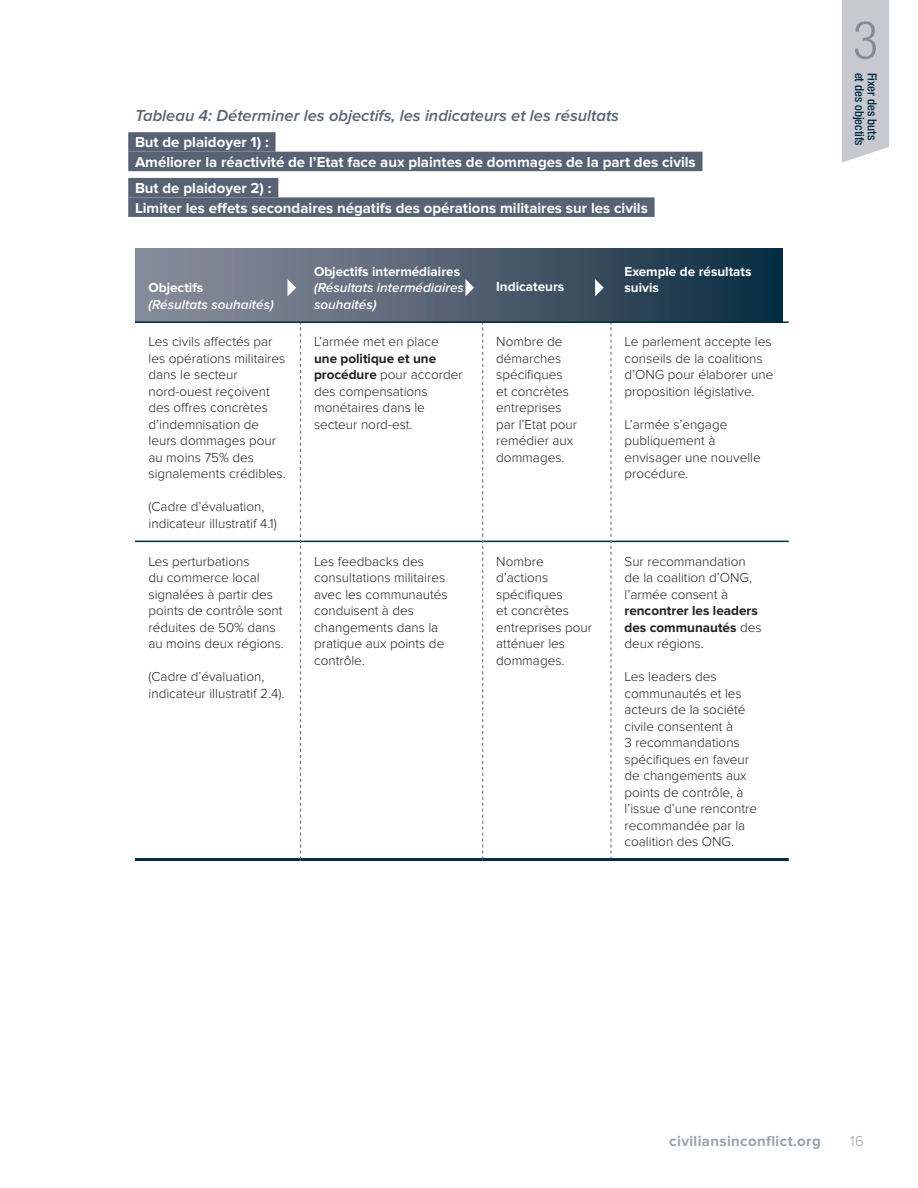
<style>
.page{position:relative;width:918px;height:1188px;background:#fff}
.page>*{position:absolute;margin:0;border:0;box-sizing:border-box;transform-origin:0 0}
.t1{font:300 condensed 52.5px "Helvetica Neue LT Com";color:#838a98}
.t2{font:italic 600 16.5px "Proxima Nova";color:#576374}
.H4_Lesson{font:700 15px "Proxima Nova";color:#fff}
.t3{font:700 15px "Proxima Nova";letter-spacing:.025em;color:#9ba1ac}
.t4{font:300 15px "Proxima Nova";color:#9ba1ac}
.ChartText{font:300 13.5px/16.5px "Proxima Nova";color:#231f20}
.Chart_H1{font:700 13.5px/16.5px "Proxima Nova";color:#fff}
.Chart_H1-2{font:italic 600 13.5px/16.5px "Proxima Nova";color:#fff}
.t5{font:500 condensed 12.45px "Helvetica Neue LT Com";color:#002c41}
.s1{font-weight:700}
</style>
<div class="page">
<div style="left:136px;top:248px;width:646px;height:74px;background:linear-gradient(to right,#90919e,#0e2e42)"></div>
<div style="left:128px;top:132px;width:148px;height:20px;background:#576374"></div>
<div style="left:128px;top:152px;width:575px;height:19px;background:#576374"></div>
<div style="left:128px;top:178px;width:150px;height:19px;background:#576374"></div>
<div style="left:128px;top:197px;width:527px;height:20px;background:#576374"></div>
<hr style="left:135px;top:321px;width:166px;height:2px;background:#002c41">
<hr style="left:301px;top:321px;width:182px;height:2px;background:#002c41">
<hr style="left:483px;top:321px;width:128px;height:2px;background:#002c41">
<hr style="left:611px;top:321px;width:178px;height:2px;background:#002c41">
<hr style="left:135px;top:541px;width:165px;height:1px;background:#002c41">
<hr style="left:301px;top:541px;width:181px;height:1px;background:#002c41">
<hr style="left:483px;top:541px;width:128px;height:1px;background:#002c41">
<hr style="left:611px;top:541px;width:178px;height:1px;background:#002c41">
<svg style="left:300px;top:323px;width:1px;height:535px"></svg>
<svg style="left:482px;top:323px;width:1px;height:535px"></svg>
<svg style="left:611px;top:323px;width:1px;height:535px"></svg>
<hr style="left:135px;top:858px;width:166px;height:3px;background:#002c41">
<hr style="left:301px;top:858px;width:182px;height:3px;background:#002c41">
<hr style="left:483px;top:858px;width:128px;height:3px;background:#002c41">
<hr style="left:611px;top:858px;width:178px;height:3px;background:#002c41">
<svg style="left:288px;top:279px;width:8px;height:17px"></svg>
<svg style="left:465px;top:279px;width:9px;height:17px"></svg>
<svg style="left:595px;top:279px;width:9px;height:17px"></svg>
<div style="left:842px;top:0;width:47px;height:163px;background:#c8c9d0"></div>
<h3 class="t2" style="left:135px;top:106px;width:486px">Tableau 4: Déterminer les objectifs, les indicateurs et les résultats</h3>
<p class="H4_Lesson" style="left:135px;top:134px;width:135px">But de plaidoyer 1) :</p>
<p class="H4_Lesson" style="left:135px;top:153px;width:562px">Améliorer la réactivité de l’Etat face aux plaintes de dommages de la part des civils</p>
<p class="H4_Lesson" style="left:135px;top:179px;width:138px">But de plaidoyer 2) :</p>
<p class="H4_Lesson" style="left:135px;top:199px;width:514px">Limiter les effets secondaires négatifs des opérations militaires sur les civils</p>
<p class="Chart_H1" style="left:148px;top:280px;width:56px">Objectifs</p>
<p class="Chart_H1-2" style="left:148px;top:296px;width:127px">(Résultats souhaités)</p>
<p class="ChartText" style="left:148px;top:334px;width:139px">Les civils affectés par les opérations militaires dans le secteur nord-ouest reçoivent des offres concrètes d’indemnisation de leurs dommages pour au moins 75% des signalements crédibles.</p>
<p class="ChartText" style="left:148px;top:499px;width:130px">(Cadre d’évaluation, indicateur illustratif 4.1)</p>
<p class="ChartText" style="left:148px;top:553px;width:137px">Les perturbations<br>du commerce local signalées à partir des points de contrôle sont réduites de 50% dans au moins deux régions.</p>
<p class="ChartText" style="left:148px;top:668px;width:137px">(Cadre d’évaluation, indicateur illustratif 2.4).</p>
<p class="Chart_H1" style="left:314px;top:263px;width:148px">Objectifs intermédiaires</p>
<p class="Chart_H1-2" style="left:314px;top:280px;width:151px">(Résultats intermédiaires souhaités)</p>
<p class="Chart_H1" style="left:496px;top:278px;width:70px">Indicateurs</p>
<p class="Chart_H1" style="left:625px;top:263px;width:129px">Exemple de résultats suivis</p>
<p class="ChartText" style="left:314px;top:334px;width:150px">L’armée met en place <span class="s1">une politique et une procédure</span> pour accorder des compensations monétaires dans le secteur nord-est.</p>
<p class="ChartText" style="left:496px;top:334px;width:82px">Nombre de démarches spécifiques et concrètes entreprises par l’Etat pour remédier aux dommages.</p>
<p class="ChartText" style="left:625px;top:334px;width:150px">Le parlement accepte les conseils de la coalitions d’ONG pour élaborer une proposition législative.</p>
<p class="ChartText" style="left:625px;top:416px;width:138px">L’armée s’engage publiquement à envisager une nouvelle procédure.</p>
<p class="ChartText" style="left:314px;top:553px;width:135px">Les feedbacks des consultations militaires avec les communautés conduisent à des changements dans la pratique aux points de contrôle.</p>
<p class="ChartText" style="left:496px;top:553px;width:97px">Nombre d’actions spécifiques<br>et concrètes entreprises pour atténuer les dommages.</p>
<p class="ChartText" style="left:625px;top:553px;width:139px">Sur recommandation de la coalition d’ONG, l’armée consent à <span class="s1">rencontrer les leaders des communautés</span> des deux régions.</p>
<p class="ChartText" style="left:625px;top:668px;width:134px">Les leaders des communautés et les acteurs de la société civile consentent à<br>3 recommandations spécifiques en faveur de changements aux points de contrôle, à l’issue d’une rencontre recommandée par la coalition des ONG.</p>
<p class="t1" style="left:853px;top:10px;width:27px">3</p>
<p class="t5" style="left:867px;top:73px;width:75px;rotate:90deg">et des objectifs</p>
<p class="t5" style="left:880px;top:73px;width:69px;rotate:90deg">Fixer des buts</p>
<p class="t3" style="left:669px;top:1132px;width:153px">civiliansinconflict.org</p>
<p class="t4" style="left:850px;top:1132px;width:15px">16</p>
</div>
